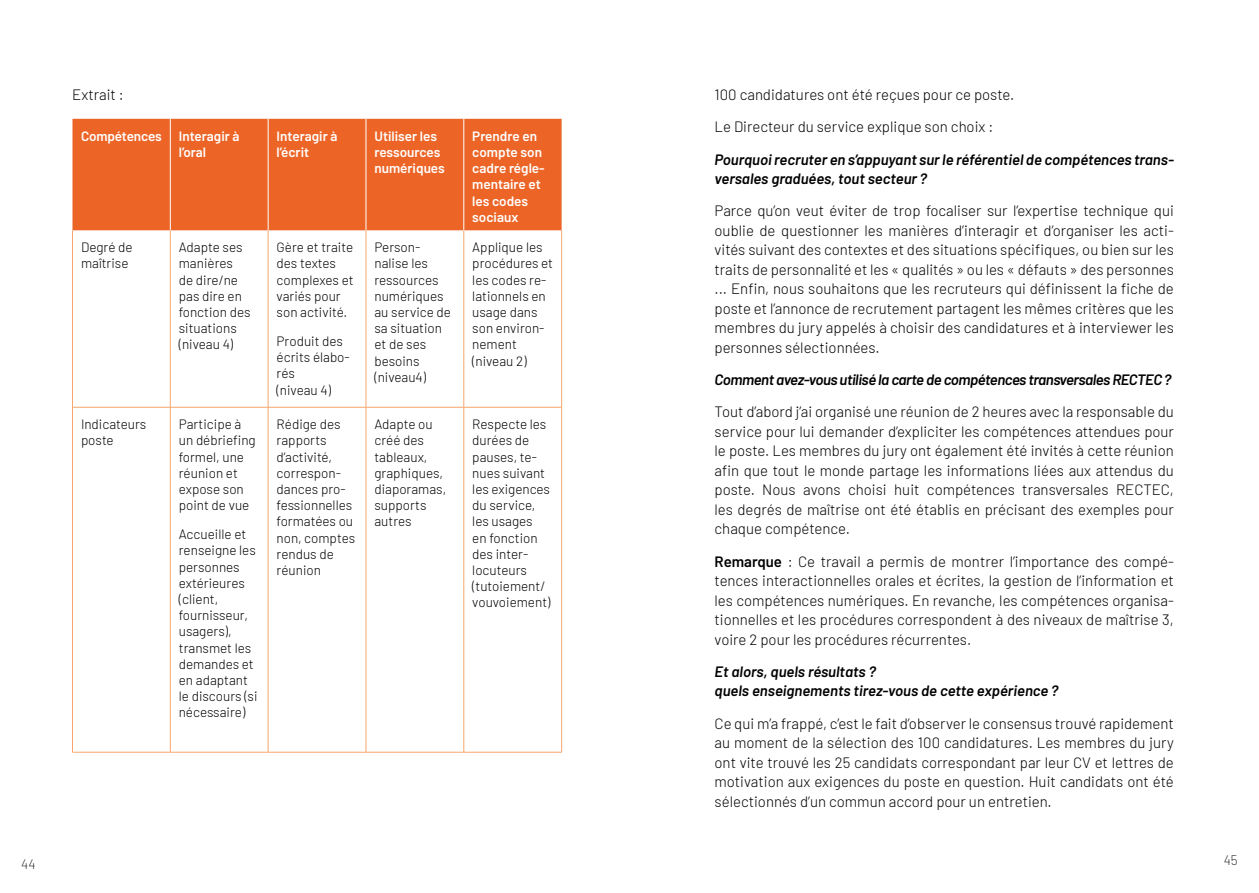
<style>
.page{position:relative;width:1259px;height:893px;background:#fff}
.page>*{position:absolute;margin:0;border:0;box-sizing:border-box;transform-origin:0 0}
.t1{font:300 15px/19.5px "Barlow";color:#000;text-align:justify}
.t2{font:italic 600 15px/19.5px "Barlow";letter-spacing:-.005em;color:#000}
.t3{font:italic 600 15px "Barlow";letter-spacing:-.03em;color:#000}
.t4{font:300 13.5px/16.2px "Barlow";color:#000}
.t5{font:600 13.5px/16.2px "Barlow";color:#fff}
.t6{font:200 13.5px "Barlow";color:#000}
.s1{font-weight:600}
</style>
<div class="page">
<div style="left:72px;top:119px;width:489px;height:111px;background:#ec6527"></div>
<hr style="left:72px;top:230px;width:1px;height:177px;background:#f6a66c">
<hr style="left:170px;top:230px;width:1px;height:177px;background:#f6a66c">
<hr style="left:268px;top:230px;width:1px;height:177px;background:#f6a66c">
<hr style="left:366px;top:230px;width:1px;height:177px;background:#f6a66c">
<hr style="left:463px;top:230px;width:1px;height:177px;background:#f6a66c">
<hr style="left:561px;top:230px;width:1px;height:177px;background:#f6a66c">
<hr style="left:72px;top:407px;width:98px;height:1px;background:#f6a66c">
<hr style="left:72px;top:407px;width:1px;height:345px;background:#f6a66c">
<hr style="left:72px;top:752px;width:98px;height:1px;background:#f6a66c">
<hr style="left:170px;top:407px;width:98px;height:1px;background:#f6a66c">
<hr style="left:170px;top:407px;width:1px;height:345px;background:#f6a66c">
<hr style="left:170px;top:752px;width:98px;height:1px;background:#f6a66c">
<hr style="left:268px;top:407px;width:98px;height:1px;background:#f6a66c">
<hr style="left:268px;top:407px;width:1px;height:345px;background:#f6a66c">
<hr style="left:268px;top:752px;width:98px;height:1px;background:#f6a66c">
<hr style="left:366px;top:407px;width:98px;height:1px;background:#f6a66c">
<hr style="left:366px;top:407px;width:1px;height:345px;background:#f6a66c">
<hr style="left:366px;top:752px;width:98px;height:1px;background:#f6a66c">
<hr style="left:464px;top:407px;width:98px;height:1px;background:#f6a66c">
<hr style="left:463px;top:407px;width:1px;height:345px;background:#f6a66c">
<hr style="left:561px;top:407px;width:1px;height:345px;background:#f6a66c">
<hr style="left:464px;top:752px;width:98px;height:1px;background:#f6a66c">
<hr style="left:170px;top:119px;width:1px;height:111px;background:#fff">
<hr style="left:268px;top:119px;width:1px;height:111px;background:#fff">
<hr style="left:366px;top:119px;width:1px;height:111px;background:#fff">
<hr style="left:463px;top:119px;width:1px;height:111px;background:#fff">
<p class="t1" style="left:72px;top:84px;width:53px">Extrait :</p>
<p class="t5" style="left:81px;top:127px;width:82px">Compétences</p>
<p class="t5" style="left:179px;top:127px;width:62px">Interagir à l’oral</p>
<p class="t5" style="left:277px;top:127px;width:62px">Interagir à l’écrit</p>
<p class="t5" style="left:374px;top:127px;width:72px">Utiliser les ressources numériques</p>
<p class="t5" style="left:472px;top:127px;width:74px">Prendre en compte son cadre régle&shy;mentaire et les codes sociaux</p>
<p class="t4" style="left:81px;top:238px;width:53px">Degré de maîtrise</p>
<p class="t4" style="left:179px;top:238px;width:73px">Adapte ses manières de dire/ne pas dire en fonction des situations (niveau 4)</p>
<p class="t4" style="left:277px;top:238px;width:78px">Gère et traite des textes complexes et variés pour son activité.</p>
<p class="t4" style="left:374px;top:238px;width:78px">Person&shy;nalise les ressources numériques au service de sa situation et de ses besoins (niveau4)</p>
<p class="t4" style="left:472px;top:238px;width:82px">Applique les procédures et les codes re&shy;lationnels en usage dans son environ&shy;nement (niveau 2)</p>
<p class="t4" style="left:277px;top:332px;width:75px">Produit des écrits élabo&shy;rés<br>(niveau 4)</p>
<p class="t4" style="left:81px;top:415px;width:67px">Indicateurs poste</p>
<p class="t4" style="left:179px;top:415px;width:78px">Participe à un débriefing formel, une réunion et expose son point de vue</p>
<p class="t4" style="left:179px;top:525px;width:80px">Accueille et renseigne les personnes extérieures (client, fournisseur, usagers), transmet les demandes et en adaptant le discours (si nécessaire)</p>
<p class="t4" style="left:277px;top:415px;width:80px">Rédige des rapports d’activité, correspon&shy;dances pro&shy;fessionnelles formatées ou non, comptes rendus de réunion</p>
<p class="t4" style="left:374px;top:415px;width:73px">Adapte ou créé des tableaux, graphiques, diaporamas, supports autres</p>
<p class="t4" style="left:472px;top:415px;width:80px">Respecte les durées de pauses, te&shy;nues suivant les exigences du service, les usages en fonction des inter&shy;locuteurs (tutoiement/ vouvoiement)</p>
<p class="t1" style="left:714px;top:77px;width:299px;line-height:32.2px">100 candidatures ont été reçues pour ce poste.<br>Le Directeur du service explique son choix :</p>
<p class="t2" style="left:714px;top:148px;width:461px">Pourquoi recruter en s’appuyant sur le référentiel de compétences trans&shy;versales graduées, tout secteur ?</p>
<p class="t1" style="left:714px;top:200px;width:461px">Parce qu’on veut éviter de trop focaliser sur l’expertise technique qui oublie de questionner les manières d’interagir et d’organiser les acti&shy;vités suivant des contextes et des situations spécifiques, ou bien sur les traits de personnalité et les « qualités » ou les « défauts » des personnes ... Enfin, nous souhaitons que les recruteurs qui définissent la fiche de poste et l’annonce de recrutement partagent les mêmes critères que les membres du jury appelés à choisir des candidatures et à interviewer les personnes sélectionnées.</p>
<p class="t3" style="left:714px;top:369px;width:458px">Comment avez-vous utilisé la carte de compétences transversales RECTEC ?</p>
<p class="t1" style="left:714px;top:401px;width:461px">Tout d’abord j’ai organisé une réunion de 2 heures avec la responsable du service pour lui demander d’expliciter les compétences attendues pour le poste. Les membres du jury ont également été invités à cette réunion afin que tout le monde partage les informations liées aux attendus du poste. Nous avons choisi huit compétences transversales RECTEC, les degrés de maîtrise ont été établis en précisant des exemples pour chaque compétence.</p>
<p class="t1" style="left:714px;top:550px;width:461px"><span class="s1">Remarque</span> : Ce travail a permis de montrer l’importance des compé&shy;tences interactionnelles orales et écrites, la gestion de l’information et les compétences numériques. En revanche, les compétences organisa&shy;tionnelles et les procédures correspondent à des niveaux de maîtrise 3, voire 2 pour les procédures récurrentes.</p>
<p class="t2" style="left:714px;top:660px;width:345px">Et alors, quels résultats ?<br>quels enseignements tirez-vous de cette expérience ?</p>
<p class="t1" style="left:714px;top:712px;width:461px">Ce qui m’a frappé, c’est le fait d’observer le consensus trouvé rapidement au moment de la sélection des 100 candidatures. Les membres du jury ont vite trouvé les 25 candidats correspondant par leur CV et lettres de motivation aux exigences du poste en question. Huit candidats ont été sélectionnés d’un commun accord pour un entretien.</p>
<p class="t6" style="left:21px;top:854px;width:16px">44</p>
<p class="t6" style="left:1223px;top:850px;width:15px">45</p>
</div>
